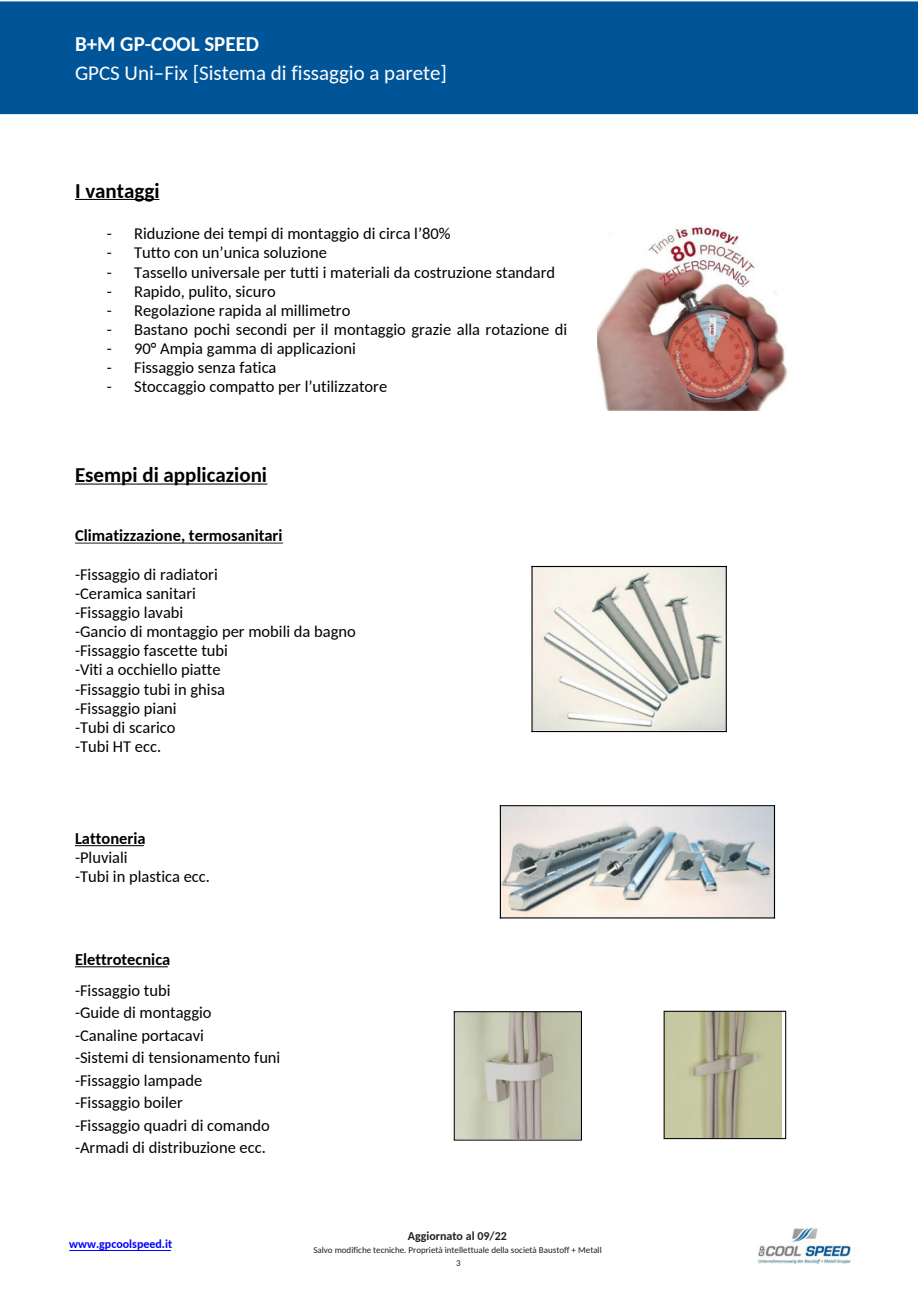
<style>
.page{position:relative;width:918px;height:1289px;background:#fff}
.page>*{position:absolute;margin:0;border:0;box-sizing:border-box;transform-origin:0 0}
.t1{font:21px "Carlito";color:#fff}
.t2{font:700 21px "Carlito";color:#000}
.t3{font:700 21px "Carlito";color:#fff}
.t4{font:16.5px/19.2px "Carlito";color:#000}
.t5{font:700 16.5px "Carlito";color:#000}
.t6{font:700 12px "Carlito";color:#00f}
.t7{font:700 12px "Carlito";color:#221f1f}
.t8{font:9px/13.5px "Carlito";color:#221f1f;text-align:center}
</style>
<div class="page">
<div style="left:0;top:1px;width:918px;height:113px;background:#059"></div>
<img style="left:758px;top:1227px;width:93px;height:36px">
<hr style="left:75px;top:845px;width:68px;height:1px;background:#000">
<hr style="left:75px;top:542px;width:208px;height:1px;background:#000">
<hr style="left:75px;top:483px;width:192px;height:1px;background:#000">
<hr style="left:75px;top:199px;width:84px;height:1px;background:#000">
<hr style="left:75px;top:966px;width:93px;height:1px;background:#000">
<hr style="left:69px;top:1249px;width:101px;height:1px;background:#00f">
<svg style="left:454px;top:1011px;width:128px;height:129px;background:#b8b7a6"></svg>
<svg style="left:664px;top:1010px;width:122px;height:128px;background:#b6b595"></svg>
<img style="left:597px;top:225px;width:191px;height:185px">
<img style="left:501px;top:806px;width:273px;height:111px">
<hr style="left:500px;top:805px;width:275px;height:1px;background:#000">
<hr style="left:774px;top:805px;width:1px;height:113px;background:#000">
<hr style="left:500px;top:917px;width:275px;height:1px;background:#000">
<hr style="left:500px;top:805px;width:1px;height:113px;background:#000">
<img style="left:533px;top:567px;width:193px;height:163px">
<hr style="left:531px;top:566px;width:196px;height:1px;background:#000">
<hr style="left:726px;top:566px;width:1px;height:166px;background:#000">
<hr style="left:531px;top:730px;width:196px;height:2px;background:#000">
<hr style="left:531px;top:566px;width:2px;height:166px;background:#000">
<p class="t3" style="left:75px;top:36px;width:186px">B+M GP-COOL SPEED</p>
<p class="t1" style="left:75px;top:64px;width:374px">GPCS Uni–Fix [Sistema di fissaggio a parete]</p>
<p class="t2" style="left:75px;top:182px;width:86px">I vantaggi</p>
<p class="t4" style="left:107px;top:225px;width:7px;text-align:justify">- - - - - - - - -</p>
<p class="t4" style="left:134px;top:225px;width:435px">Riduzione dei tempi di montaggio di circa l’80%<br>Tutto con un’unica soluzione<br>Tassello universale per tutti i materiali da costruzione standard Rapido, pulito, sicuro<br>Regolazione rapida al millimetro<br>Bastano pochi secondi per il montaggio grazie alla rotazione di 90° Ampia gamma di applicazioni<br>Fissaggio senza fatica<br>Stoccaggio compatto per l’utilizzatore</p>
<p class="t2" style="left:75px;top:466px;width:194px">Esempi di applicazioni</p>
<p class="t5" style="left:75px;top:529px;width:209px">Climatizzazione, termosanitari</p>
<p class="t4" style="left:75px;top:566px;width:282px">-Fissaggio di radiatori<br>-Ceramica sanitari<br>-Fissaggio lavabi<br>-Gancio di montaggio per mobili da bagno -Fissaggio fascette tubi<br>-Viti a occhiello piatte<br>-Fissaggio tubi in ghisa<br>-Fissaggio piani<br>-Tubi di scarico<br>-Tubi HT ecc.</p>
<p class="t5" style="left:75px;top:831px;width:72px">Lattoneria</p>
<p class="t4" style="left:75px;top:849px;width:137px">-Pluviali<br>-Tubi in plastica ecc.</p>
<p class="t5" style="left:75px;top:952px;width:97px">Elettrotecnica</p>
<p class="t4" style="left:75px;top:980px;width:207px;line-height:22.5px">-Fissaggio tubi<br>-Guide di montaggio<br>-Canaline portacavi<br>-Sistemi di tensionamento funi -Fissaggio lampade<br>-Fissaggio boiler<br>-Fissaggio quadri di comando -Armadi di distribuzione ecc.</p>
<p class="t6" style="left:69px;top:1239px;width:104px">www.gpcoolspeed.it</p>
<p class="t7" style="left:408px;top:1230px;width:100px">Aggiornato al 09/22</p>
<p class="t8" style="left:313px;top:1243px;width:290px">Salvo modifiche tecniche. Proprietà intellettuale della società Baustoff + Metall<br>3</p>
</div>
